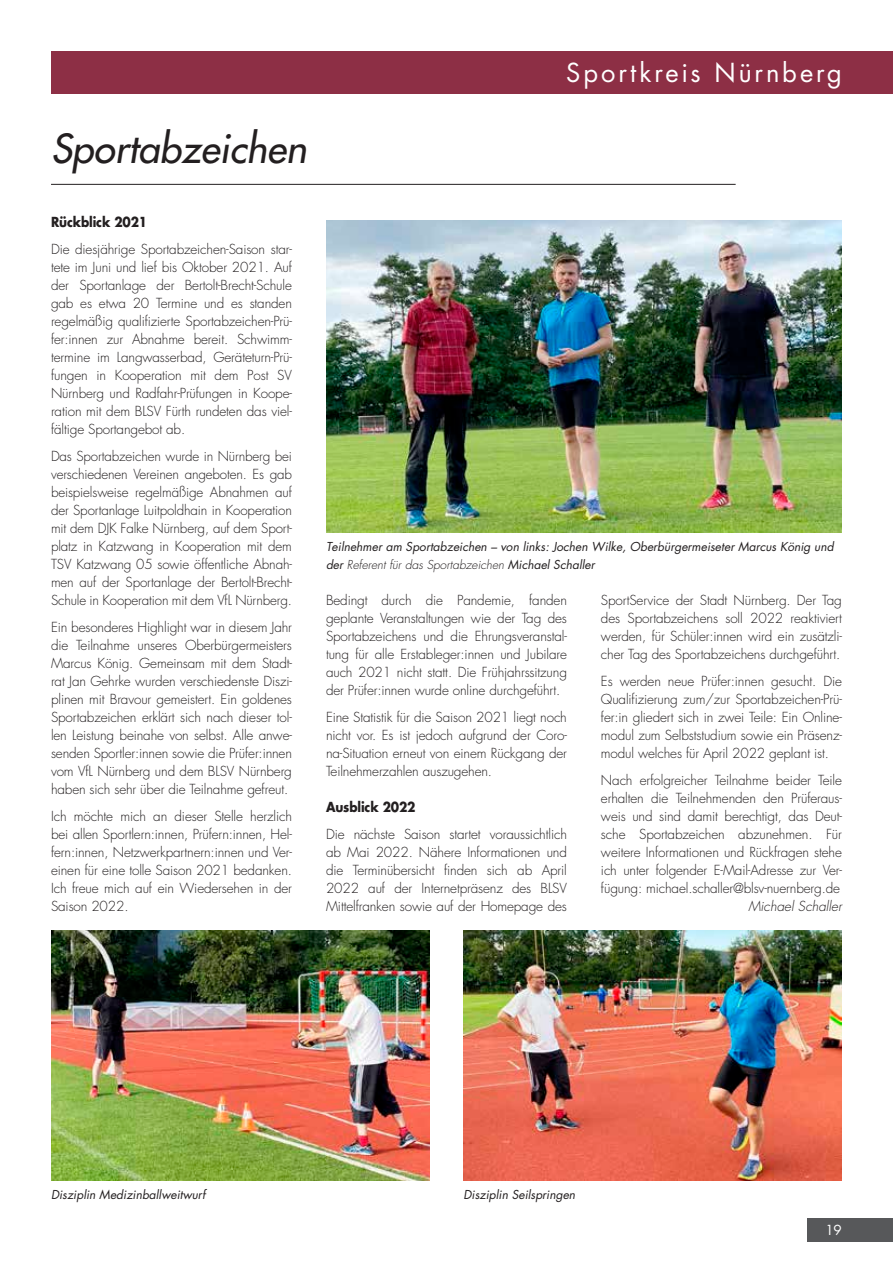
<style>
.page{position:relative;width:893px;height:1263px;background:#fff}
.page>*{position:absolute;margin:0;border:0;box-sizing:border-box;transform-origin:0 0}
.t1{font:italic 39px "Futura";color:#231f20}
.t2{font:25.5px "Futura";letter-spacing:.115em;color:#fff}
.t3{font:300 13.5px/18px "Futura";letter-spacing:-.01em;color:#231f20;text-align:justify}
.t4{font:700 13.5px "Futura";letter-spacing:-.01em;color:#231f20;scale:.9 1}
.t5{font:italic 300 13.5px "Futura";color:#231f20}
.t6{font:13.5px "Futura";color:#fff}
.t7{font:italic 12px/18px "Futura";color:#231f20}
.s1{font-weight:300}
</style>
<div class="page">
<hr style="left:51px;top:184px;width:685px;height:1px;background:#231f20">
<img style="left:326px;top:221px;width:516px;height:312px">
<div style="left:808px;top:1218px;width:85px;height:24px;background:#57585a"></div>
<div style="left:51px;top:51px;width:842px;height:43px;background:#8d2f45"></div>
<img style="left:51px;top:930px;width:378px;height:251px">
<img style="left:463px;top:930px;width:379px;height:251px">
<h1 class="t1" style="left:51px;top:123px;width:257px">Sportabzeichen</h1>
<p class="t4" style="left:51px;top:212px;width:108px">Rückblick 2021</p>
<p class="t3" style="left:51px;top:240px;width:242px">Die diesjährige Sportabzeichen-Saison star&shy;tete im Juni und lief bis Oktober 2021. Auf der Sportanlage der Bertolt-Brecht-Schule gab es etwa 20 Termine und es standen regelmäßig qualifizierte Sportabzeichen-Prü&shy;fer:innen zur Abnahme bereit. Schwimm&shy;termine im Langwasserbad, Geräteturn-Prü&shy;fungen in Kooperation mit dem Post SV Nürnberg und Radfahr-Prüfungen in Koope&shy;ration mit dem BLSV Fürth rundeten das viel&shy;fältige Sportangebot ab.</p>
<p class="t3" style="left:51px;top:447px;width:242px">Das Sportabzeichen wurde in Nürnberg bei verschiedenen Vereinen angeboten. Es gab beispielsweise regelmäßige Abnahmen auf der Sportanlage Luitpoldhain in Kooperation mit dem DJK Falke Nürnberg, auf dem Sport&shy;platz in Katzwang in Kooperation mit dem TSV Katzwang 05 sowie öffentliche Abnah&shy;men auf der Sportanlage der Bertolt-Brecht-Schule in Kooperation mit dem VfL Nürnberg.</p>
<p class="t3" style="left:51px;top:618px;width:242px">Ein besonderes Highlight war in diesem Jahr die Teilnahme unseres Oberbürgermeisters Marcus König. Gemeinsam mit dem Stadt&shy;rat Jan Gehrke wurden verschiedenste Diszi&shy;plinen mit Bravour gemeistert. Ein goldenes Sportabzeichen erklärt sich nach dieser tol&shy;len Leistung beinahe von selbst. Alle anwe&shy;senden Sportler:innen sowie die Prüfer:innen vom VfL Nürnberg und dem BLSV Nürnberg haben sich sehr über die Teilnahme gefreut.</p>
<p class="t3" style="left:51px;top:807px;width:242px">Ich möchte mich an dieser Stelle herzlich bei allen Sportlern:innen, Prüfern:innen, Hel&shy;fern:innen, Netzwerkpartnern:innen und Ver&shy;einen für eine tolle Saison 2021 bedanken.<br>Ich freue mich auf ein Wiedersehen in der Saison 2022.</p>
<h2 class="t2" style="left:566px;top:55px;width:277px">Sportkreis Nürnberg</h2>
<p class="t7" style="left:326px;top:537px;width:509px">Teilnehmer am Sportabzeichen – von links: Jochen Wilke, Oberbürgermeiseter Marcus König und der <span class="s1">Referent für das Sportabzeichen</span> Michael Schaller</p>
<p class="t3" style="left:326px;top:591px;width:242px">Bedingt durch die Pandemie, fanden geplante Veranstaltungen wie der Tag des Sportabzeichens und die Ehrungsveranstal&shy;tung für alle Erstableger:innen und Jubilare auch 2021 nicht statt. Die Frühjahrssitzung der Prüfer:innen wurde online durchgeführt.</p>
<p class="t3" style="left:326px;top:708px;width:242px">Eine Statistik für die Saison 2021 liegt noch nicht vor. Es ist jedoch aufgrund der Coro&shy;na-Situation erneut von einem Rückgang der Teilnehmerzahlen auszugehen.</p>
<p class="t4" style="left:326px;top:797px;width:101px">Ausblick 2022</p>
<p class="t3" style="left:326px;top:825px;width:242px">Die nächste Saison startet voraussichtlich ab Mai 2022. Nähere Informationen und die Terminübersicht finden sich ab April 2022 auf der Internetpräsenz des BLSV Mittelfranken sowie auf der Homepage des</p>
<p class="t3" style="left:601px;top:591px;width:242px">SportService der Stadt Nürnberg. Der Tag des Sportabzeichens soll 2022 reaktiviert werden, für Schüler:innen wird ein zusätzli&shy;cher Tag des Sportabzeichens durchgeführt.</p>
<p class="t3" style="left:601px;top:672px;width:242px">Es werden neue Prüfer:innen gesucht. Die Qualifizierung zum/zur Sportabzeichen-Prü&shy;fer:in gliedert sich in zwei Teile: Ein Online&shy;modul zum Selbststudium sowie ein Präsenz&shy;modul welches für April 2022 geplant ist.</p>
<p class="t3" style="left:601px;top:771px;width:242px">Nach erfolgreicher Teilnahme beider Teile erhalten die Teilnehmenden den Prüferaus&shy;weis und sind damit berechtigt, das Deut&shy;sche Sportabzeichen abzunehmen. Für weitere Informationen und Rückfragen stehe ich unter folgender E-Mail-Adresse zur Ver&shy;fügung: michael.schaller@blsv-nuernberg.de</p>
<p class="t5" style="left:748px;top:897px;width:95px">Michael Schaller</p>
<p class="t7" style="left:51px;top:1185px;width:156px">Disziplin Medizinballweitwurf</p>
<p class="t7" style="left:463px;top:1185px;width:113px">Disziplin Seilspringen</p>
<p class="t6" style="left:825px;top:1221px;width:18px">19</p>
</div>
